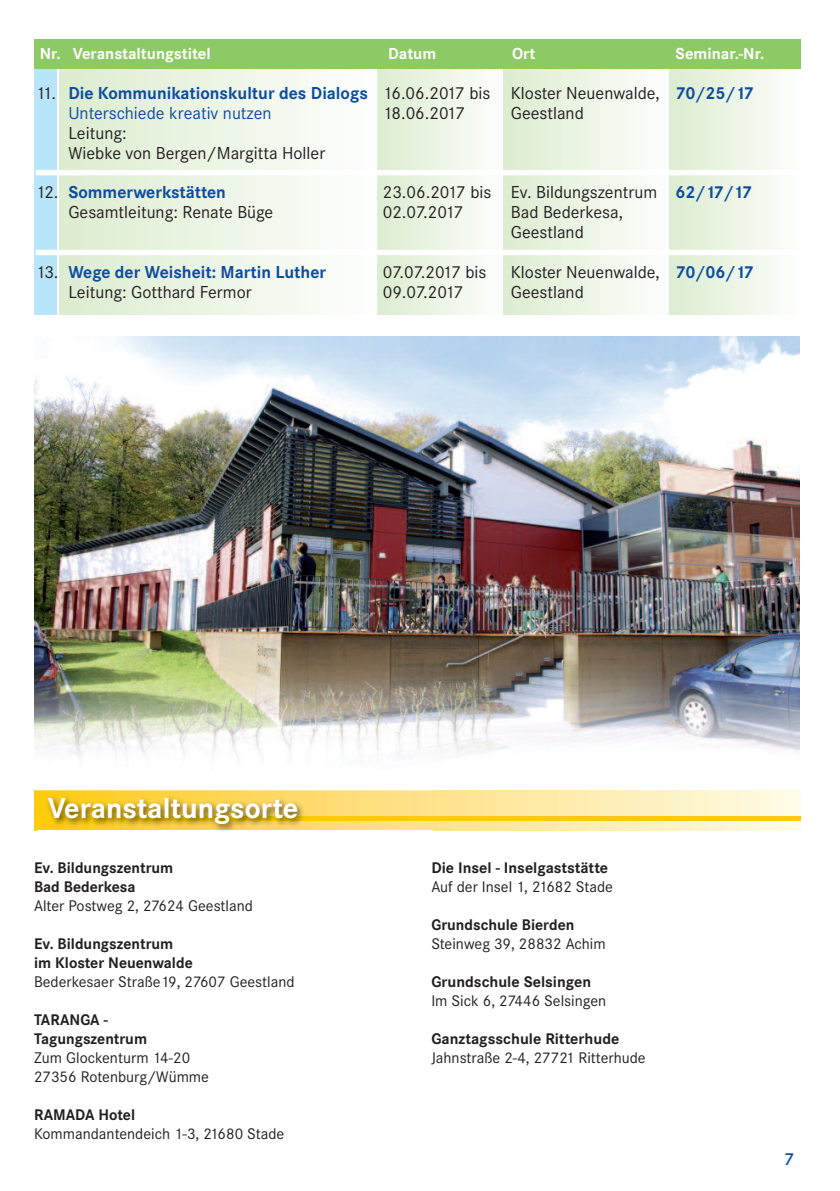
<style>
.page{position:relative;width:840px;height:1191px;background:#fff}
.page>*{position:absolute;margin:0;border:0;box-sizing:border-box;transform-origin:0 0}
.t1{font:700 30px "Corporate S";color:#fff}
.t2{font:18px/20px "Corporate S";color:#231f20}
.t3{font:700 18px/20px "Corporate S";color:#0d4da1}
.t4{font:600 18px "Corporate S";color:#0d4da1}
.t5{font:700 16.6px "Corporate S";color:#fff}
.t6{font:16px/19px "Corporate S";color:#231f20}
.t7{font:700 16px/19px "Corporate S";color:#231f20}
.s1{font-weight:400;color:#231f20}
.s2{font-weight:400}
.s3{font-weight:700;color:#0d4da1}
</style>
<div class="page">
<div style="left:34px;top:40px;width:23px;height:275px;background:#b9e5fa"></div>
<div style="left:60px;top:40px;width:317px;height:275px;background:linear-gradient(to right,#ddecd0,#fdfefd)"></div>
<div style="left:377px;top:40px;width:126px;height:275px;background:linear-gradient(to right,#ddecd0,#fdfefc)"></div>
<div style="left:503px;top:40px;width:166px;height:275px;background:linear-gradient(to right,#ddecd0,#fdfefc)"></div>
<div style="left:669px;top:40px;width:130px;height:275px;background:linear-gradient(to right,#ddecd0,#fcfefc)"></div>
<div style="left:34px;top:40px;width:765px;height:29px;background:#8dc964"></div>
<img style="left:34px;top:336px;width:764px;height:424px">
<div style="left:36px;top:170px;width:763px;height:5px;background:#fff"></div>
<div style="left:36px;top:250px;width:763px;height:5px;background:#fff"></div>
<svg style="left:34px;top:790px;width:765px;height:40px;background:#feeeb6"></svg>
<div style="left:51px;top:816px;width:748px;height:5px;background:#feca0a"></div>
<img style="left:38px;top:790px;width:394px;height:41px">
<img style="left:51px;top:816px;width:381px;height:5px">
<p class="t5" style="left:40px;top:43px;width:172px">Nr. Veranstaltungstitel</p>
<p class="t5" style="left:388px;top:43px;width:50px">Datum</p>
<p class="t5" style="left:511px;top:43px;width:25px">Ort</p>
<p class="t5" style="left:675px;top:43px;width:90px">Seminar.-Nr.</p>
<p class="t3" style="left:68px;top:82px;width:686px;text-indent:-33px"><span class="s1">11.</span> Die Kommunikationskultur des Dialogs <span class="s1">16.06.2017 bis Kloster Neuenwalde,</span> 70/25/17<br><span class="s2">Unterschiede kreativ nutzen</span></p>
<p class="t2" style="left:382px;top:102px;width:84px">18.06.2017</p>
<p class="t2" style="left:510px;top:102px;width:74px">Geestland</p>
<p class="t2" style="left:68px;top:122px;width:258px">Leitung:<br>Wiebke von Bergen/Margitta Holler</p>
<p class="t3" style="left:36px;top:182px;width:192px"><span class="s1">12.</span> Sommerwerkstätten</p>
<p class="t2" style="left:382px;top:182px;width:370px">23.06.2017 bis Ev. Bildungszentrum <span class="s3">62/17/17</span></p>
<p class="t2" style="left:68px;top:202px;width:206px">Gesamtleitung: Renate Büge</p>
<p class="t2" style="left:382px;top:202px;width:82px">02.07.2017</p>
<p class="t2" style="left:510px;top:202px;width:113px">Bad Bederkesa,<br>Geestland</p>
<p class="t3" style="left:36px;top:262px;width:292px"><span class="s1">13.</span> Wege der Weisheit: Martin Luther</p>
<p class="t2" style="left:382px;top:262px;width:105px">07.07.2017 bis</p>
<p class="t2" style="left:510px;top:262px;width:244px">Kloster Neuenwalde, <span class="s3">70/06/17</span></p>
<p class="t2" style="left:68px;top:282px;width:185px">Leitung: Gotthard Fermor</p>
<p class="t2" style="left:382px;top:282px;width:82px">09.07.2017</p>
<p class="t2" style="left:510px;top:282px;width:74px">Geestland</p>
<h1 class="t1" style="left:48px;top:790px;width:252px">Veranstaltungsorte</h1>
<p class="t7" style="left:34px;top:858px;width:141px">Ev. Bildungszentrum<br>Bad Bederkesa</p>
<p class="t6" style="left:34px;top:896px;width:220px">Alter Postweg 2, 27624 Geestland</p>
<p class="t7" style="left:34px;top:934px;width:160px">Ev. Bildungszentrum im Kloster Neuenwalde</p>
<p class="t6" style="left:34px;top:972px;width:262px">Bederkesaer Straße19, 27607 Geestland</p>
<p class="t7" style="left:34px;top:1010px;width:114px">TARANGA -<br>Tagungszentrum</p>
<p class="t6" style="left:34px;top:1048px;width:176px">Zum Glockenturm 14-20<br>27356 Rotenburg/Wümme</p>
<p class="t7" style="left:34px;top:1105px;width:102px">RAMADA Hotel</p>
<p class="t6" style="left:34px;top:1124px;width:252px">Kommandantendeich 1-3, 21680 Stade</p>
<p class="t7" style="left:431px;top:858px;width:178px">Die Insel - Inselgaststätte</p>
<p class="t6" style="left:431px;top:877px;width:183px">Auf der Insel 1, 21682 Stade</p>
<p class="t7" style="left:431px;top:915px;width:144px">Grundschule Bierden</p>
<p class="t6" style="left:431px;top:934px;width:176px">Steinweg 39, 28832 Achim</p>
<p class="t7" style="left:431px;top:972px;width:161px">Grundschule Selsingen</p>
<p class="t6" style="left:431px;top:991px;width:176px">Im Sick 6, 27446 Selsingen</p>
<p class="t7" style="left:431px;top:1029px;width:189px">Ganztagsschule Ritterhude</p>
<p class="t6" style="left:431px;top:1048px;width:216px">Jahnstraße 2-4, 27721 Ritterhude</p>
<p class="t4" style="left:784px;top:1148px;width:11px">7</p>
</div>
